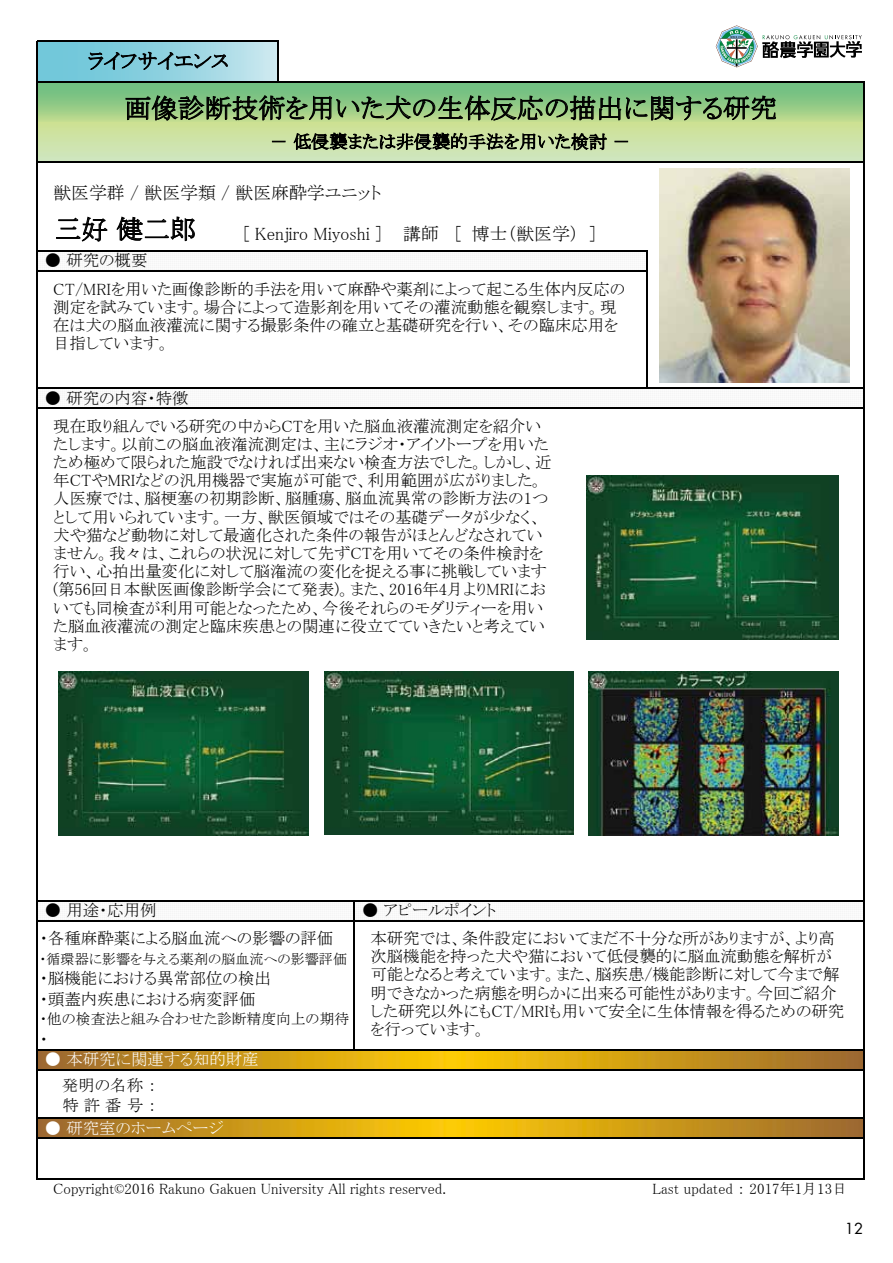
<style>
.page{position:relative;width:893px;height:1263px;background:#fff}
.page>*{position:absolute;margin:0;border:0;box-sizing:border-box;transform-origin:0 0}
.t1{font:26.7px "MS P Mincho";letter-spacing:.005em;color:#000}
.t2{font:20.7px "MS P Mincho";letter-spacing:.005em;color:#000}
.t3{font:17.85px "MS P Mincho";color:#000}
.t4{font:16.35px/18.1px "MS P Mincho";color:#000}
.t5{font:16.35px "MS P Mincho";color:#fff}
.t6{font:15px "MS P Mincho";color:#000}
.t7{font:14.85px "Futura";color:#000}
.t8{font:14.7px "MS P Mincho";color:#000}
.t9{font:14.1px "MS P Mincho";color:#000}
</style>
<div class="page">
<img style="left:38px;top:42px;width:240px;height:39px">
<img style="left:38px;top:82px;width:825px;height:80px">
<div style="left:37px;top:251px;width:610px;height:20px;background:#f7f7f7"></div>
<div style="left:37px;top:388px;width:827px;height:21px;background:#f9f9f9"></div>
<div style="left:37px;top:900px;width:827px;height:21px;background:#f9f9f9"></div>
<img style="left:38px;top:1050px;width:825px;height:19px">
<img style="left:38px;top:1119px;width:825px;height:19px">
<svg style="left:88px;top:52px;width:140px;height:18px;background:#6ea3ae"></svg>
<svg style="left:125px;top:90px;width:652px;height:32px;background:#729c67"></svg>
<svg style="left:272px;top:141px;width:13px;height:1px"></svg>
<svg style="left:294px;top:132px;width:313px;height:21px;background:#84926e"></svg>
<svg style="left:615px;top:141px;width:13px;height:1px"></svg>
<svg style="left:56px;top:216px;width:51px;height:26px"></svg>
<svg style="left:116px;top:216px;width:79px;height:25px"></svg>
<hr style="left:36px;top:41px;width:2px;height:1138px;background:#000">
<hr style="left:278px;top:42px;width:1px;height:40px;background:#000">
<hr style="left:863px;top:82px;width:1px;height:1097px;background:#000">
<hr style="left:646px;top:252px;width:2px;height:137px;background:#000">
<hr style="left:354px;top:901px;width:1px;height:149px;background:#000">
<hr style="left:38px;top:41px;width:241px;height:1px;background:#000">
<hr style="left:38px;top:81px;width:826px;height:1px;background:#000">
<hr style="left:38px;top:162px;width:826px;height:1px;background:#000">
<hr style="left:38px;top:250px;width:610px;height:2px;background:#000">
<hr style="left:38px;top:271px;width:610px;height:1px;background:#000">
<hr style="left:38px;top:388px;width:826px;height:1px;background:#000">
<hr style="left:38px;top:408px;width:826px;height:1px;background:#000">
<hr style="left:38px;top:900px;width:826px;height:1px;background:#000">
<hr style="left:38px;top:920px;width:826px;height:1px;background:#000">
<hr style="left:38px;top:1049px;width:826px;height:1px;background:#000">
<hr style="left:38px;top:1069px;width:826px;height:2px;background:#000">
<hr style="left:38px;top:1117px;width:826px;height:2px;background:#000">
<hr style="left:38px;top:1138px;width:826px;height:1px;background:#000">
<hr style="left:38px;top:1178px;width:826px;height:1px;background:#000">
<img style="left:586px;top:475px;width:252px;height:165px">
<img style="left:59px;top:672px;width:249px;height:163px">
<img style="left:325px;top:672px;width:248px;height:163px">
<img style="left:588px;top:672px;width:250px;height:163px">
<img style="left:659px;top:169px;width:190px;height:213px">
<svg style="left:716px;top:25px;width:146px;height:42px"></svg>
<p class="t2" style="left:88px;top:51px;width:142px">ライフサイエンス</p>
<h1 class="t1" style="left:124px;top:95px;width:654px">画像診断技術を用いた犬の生体反応の描出に関する研究</h1>
<p class="t3" style="left:53px;top:184px;width:329px">獣医学群 / 獣医学類 / 獣医麻酔学ユニット</p>
<h1 class="t1" style="left:55px;top:216px;width:144px">三好健二郎</h1>
<p class="t3" style="left:243px;top:224px;width:354px">[ Kenjiro Miyoshi ] 講師 [ 博士（獣医学） ]</p>
<p class="t4" style="left:53px;top:246px;width:574px;line-height:28px;text-indent:-8px">● 研究の概要<br>CT/MRIを用いた画像診断的手法を用いて麻酔や薬剤によって起こる生体内反応の</p>
<p class="t4" style="left:53px;top:298px;width:566px;text-align:justify">測定を試みています。場合によって造影剤を用いてその灌流動態を観察します。現在は犬の脳血液灌流に関する撮影条件の確立と基礎研究を行い、その臨床応用を目指しています。</p>
<p class="t4" style="left:45px;top:389px;width:145px">● 研究の内容・特徴</p>
<p class="t4" style="left:53px;top:417px;width:500px">現在取り組んでいる研究の中からCTを用いた脳血液灌流測定を紹介いたします。以前この脳血液潅流測定は、主にラジオ・アイソトープを用いたため極めて限られた施設でなければ出来ない検査方法でした。しかし、近年CTやMRIなどの汎用機器で実施が可能で、利用範囲が広がりました。人医療では、脳梗塞の初期診断、脳腫瘍、脳血流異常の診断方法の1つとして用いられています。一方、獣医領域ではその基礎データが少なく、犬や猫など動物に対して最適化された条件の報告がほとんどなされていません。我々は、これらの状況に対して先ずCTを用いてその条件検討を行い、心拍出量変化に対して脳潅流の変化を捉える事に挑戦しています(第56回日本獣医画像診断学会にて発表)。また、2016年4月よりMRIにおいても同検査が利用可能となったため、今後それらのモダリティーを用いた脳血液灌流の測定と臨床疾患との関連に役立てていきたいと考えています。</p>
<p class="t4" style="left:45px;top:901px;width:113px">● 用途・応用例</p>
<p class="t4" style="left:362px;top:901px;width:136px">● アピールポイント</p>
<p class="t4" style="left:40px;top:929px;width:295px">・各種麻酔薬による脳血流への影響の評価</p>
<p class="t4" style="left:371px;top:929px;width:475px">本研究では、条件設定においてまだ不十分な所がありますが、より高次脳機能を持った犬や猫において低侵襲的に脳血流動態を解析が可能となると考えています。また、脳疾患/機能診断に対して今まで解明できなかった病態を明らかに出来る可能性があります。今回ご紹介した研究以外にもCT/MRIも用いて安全に生体情報を得るための研究を行っています。</p>
<p class="t9" style="left:40px;top:951px;width:309px">・循環器に影響を与える薬剤の脳血流への影響評価</p>
<p class="t4" style="left:40px;top:968px;width:232px;line-height:20.1px">・脳機能における異常部位の検出・頭蓋内疾患における病変評価</p>
<p class="t8" style="left:40px;top:1012px;width:311px">・他の検査法と組み合わせた診断精度向上の期待</p>
<p class="t4" style="left:40px;top:1030px;width:10px">・</p>
<p class="t5" style="left:45px;top:1051px;width:215px">● 本研究に関連する知的財産</p>
<p class="t4" style="left:62px;top:1075px;width:96px;line-height:20.1px">発明の名称 ：特 許 番 号 ：</p>
<p class="t5" style="left:45px;top:1119px;width:180px">● 研究室のホームページ</p>
<p class="t6" style="left:53px;top:1180px;width:395px">Copyright©2016 Rakuno Gakuen University All rights reserved.</p>
<p class="t6" style="left:652px;top:1180px;width:196px">Last updated ： 2017年1月13日</p>
<p class="t7" style="left:845px;top:1218px;width:20px">12</p>
</div>
